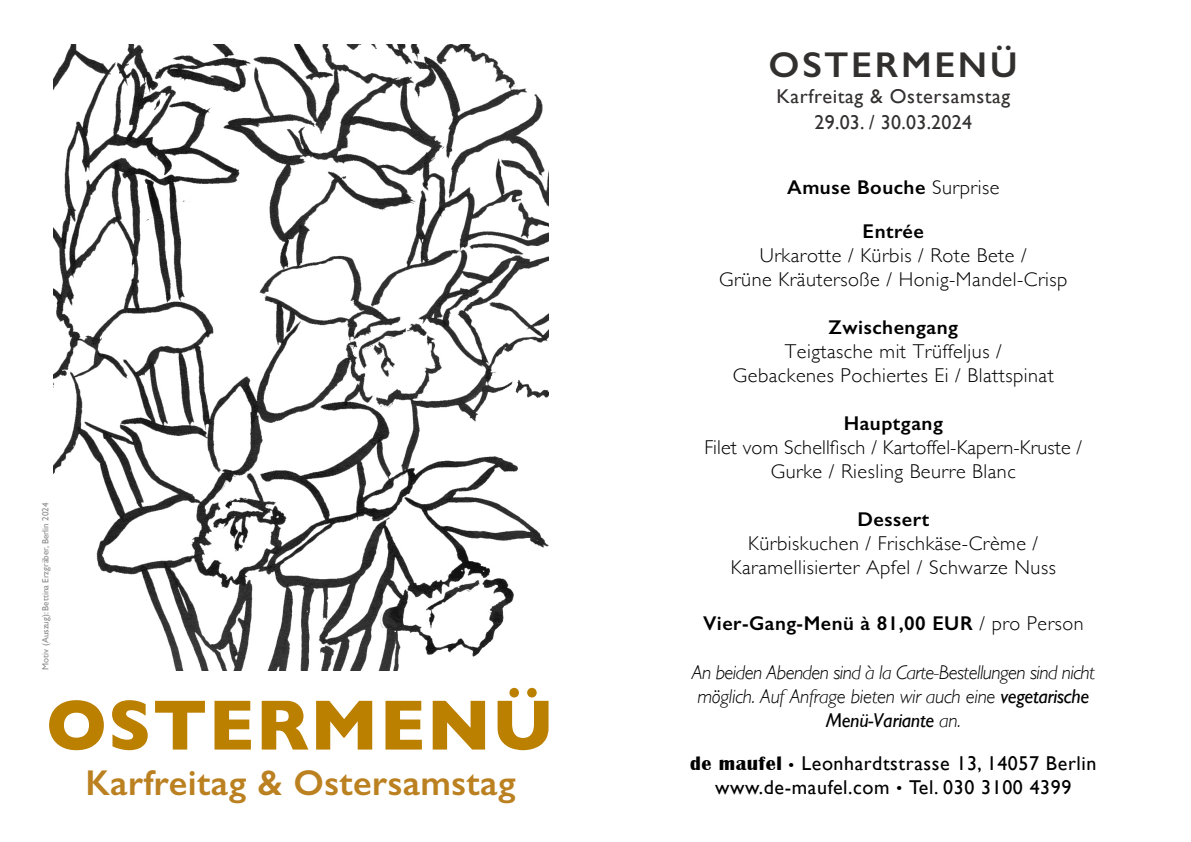
<style>
.page{position:relative;width:1191px;height:842px;background:#fff}
.page>*{position:absolute;margin:0;border:0;box-sizing:border-box;transform-origin:0 0}
.t1{font:700 72px "Gill Sans";letter-spacing:.015em;color:#bb8000}
.t2{font:600 36px "Gill Sans";letter-spacing:.015em;color:#bb8020}
.t3{font:600 36px "Gill Sans";letter-spacing:.07em;color:rgb(7 5 4/.83)}
.t4{font:300 20px/24px "Gill Sans";letter-spacing:.025em;color:#000;text-align:center}
.t5{font:italic 300 20px/24px "Gill Sans";letter-spacing:-.03em;color:#000;text-align:center}
.t6{font:600 20px/43.7px "Gill Sans";letter-spacing:.025em;color:#000;text-align:center}
.t7{font:20px/24px "Gill Sans";letter-spacing:.03em;color:#000;text-align:center}
.t8{font:300 20px/24px "Gill Sans";letter-spacing:.005em;color:#000;text-align:center}
.t9{font:20px/26.2px "Gill Sans";letter-spacing:.03em;color:rgb(7 5 4/.83);text-align:center}
.t10{font:9px "Gill Sans";color:rgb(35 31 32/.52)}
.s1{font-weight:300}
.s2{font-weight:400}
.s3{font-family:"Britannic";font-weight:700}
.s4{font-weight:700}
</style>
<div class="page">
<img style="left:54px;top:45px;width:494px;height:626px">
<p class="t10" style="left:42px;top:670px;width:169px;rotate:-90deg">Motiv (Auszug): Bettina Erzgräber, Berlin 2024</p>
<h1 class="t1" style="left:46px;top:700px;width:509px">OSTERMENÜ</h1>
<h2 class="t2" style="left:85px;top:769px;width:432px">Karfreitag &amp; Ostersamstag</h2>
<h2 class="t3" style="left:768px;top:51px;width:251px">OSTERMENÜ</h2>
<p class="t9" style="left:776px;top:85px;width:235px">Karfreitag &amp; Ostersamstag<br>29.03. / 30.03.2024</p>
<p class="t6" style="left:787px;top:168px;width:214px">Amuse Bouche <span class="s1">Surprise<br></span>Entrée</p>
<p class="t4" style="left:719px;top:245px;width:350px">Urkarotte / Kürbis / Rote Bete /<br>Grüne Kräutersoße / Honig-Mandel-Crisp</p>
<p class="t6" style="left:828px;top:308px;width:131px">Zwischengang</p>
<p class="t4" style="left:733px;top:341px;width:322px">Teigtasche mit Trüffeljus /<br>Gebackenes Pochiertes Ei / Blattspinat</p>
<p class="t6" style="left:843px;top:404px;width:101px">Hauptgang</p>
<p class="t8" style="left:704px;top:437px;width:379px">Filet vom Schellfisch / Kartoffel-Kapern-Kruste /<br>Gurke / Riesling Beurre Blanc</p>
<p class="t6" style="left:857px;top:500px;width:73px">Dessert</p>
<p class="t4" style="left:731px;top:533px;width:326px">Kürbiskuchen / Frischkäse-Crème /<br>Karamellisierter Apfel / Schwarze Nuss</p>
<p class="t6" style="left:703px;top:604px;width:382px">Vier-Gang-Menü à 81,00 EUR <span class="s1">/ pro Person</span></p>
<p class="t5" style="left:692px;top:662px;width:404px">An beiden Abenden sind à la Carte-Bestellungen sind nicht möglich. Auf Anfrage bieten wir auch eine <span class="s2">vegetarische<br>Menü-Variante</span> an.</p>
<p class="t7" style="left:690px;top:753px;width:408px"><span class="s3">de maufel</span> <span class="s4">.</span> Leonhardtstrasse 13, 14057 Berlin www.de-maufel.com <sup>.</sup> Tel. 030 3100 4399</p>
</div>
